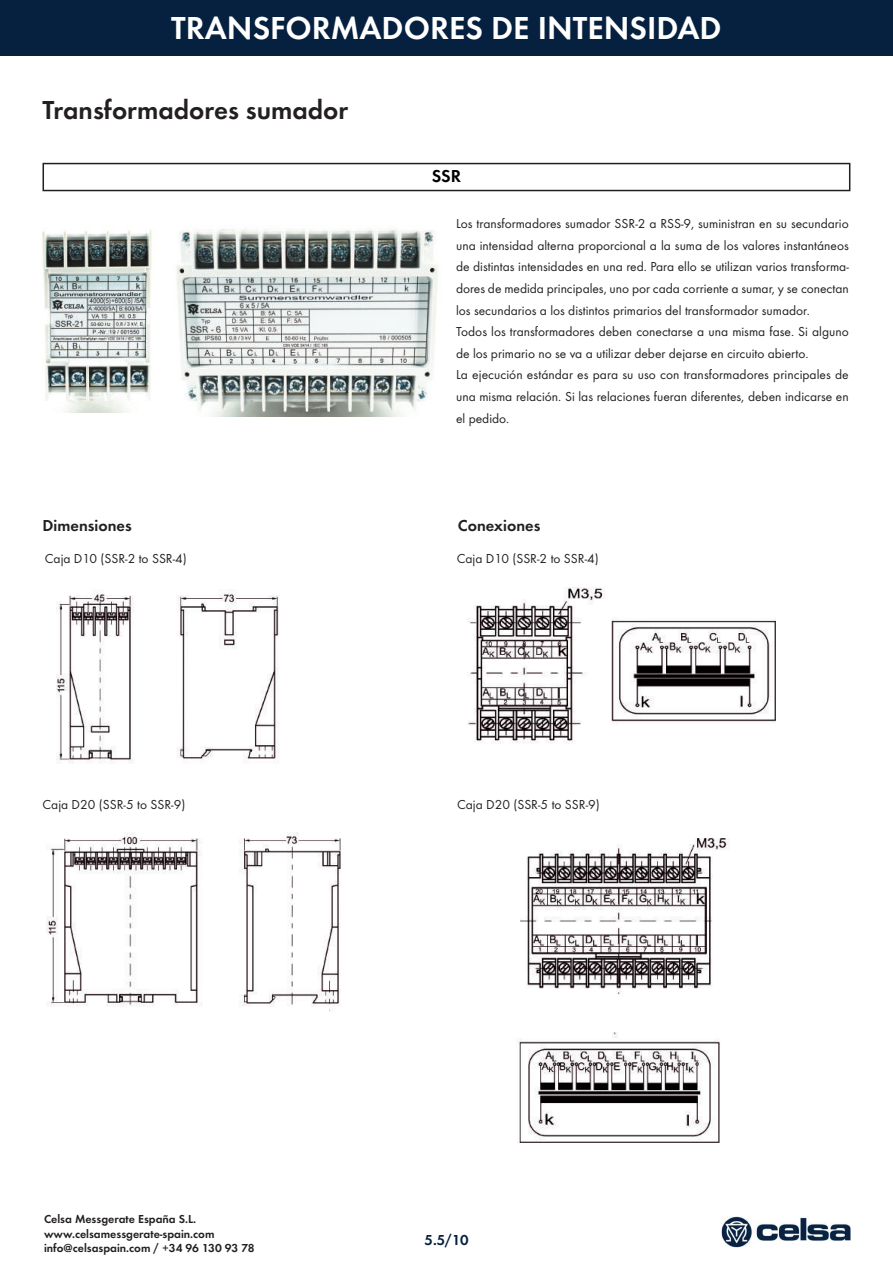
<style>
.page{position:relative;width:893px;height:1263px;background:#fff}
.page>*{position:absolute;margin:0;border:0;box-sizing:border-box;transform-origin:0 0}
.t1{font:600 33px "Futura T";color:#fff}
.t2{font:600 27px "Futura T";color:#231f20}
.t3{font:600 18px "Futura T";color:#000}
.t4{font:600 16.5px "Futura T";color:#231f20}
.t5{font:600 15px "Futura T";color:#06203f}
.t6{font:13.5px/21.6px "Futura T";color:#231f20}
.t7{font:600 12px/14.4px "Futura T";color:#231f20}
</style>
<div class="page">
<div style="left:0;top:0;width:893px;height:55px;background:#06203f"></div>
<img style="left:722px;top:1216px;width:128px;height:31px">
<img style="left:56px;top:589px;width:223px;height:175px">
<img style="left:47px;top:833px;width:294px;height:179px">
<img style="left:467px;top:587px;width:308px;height:157px">
<img style="left:520px;top:838px;width:210px;height:156px">
<img style="left:516px;top:1033px;width:204px;height:110px">
<img style="left:42px;top:230px;width:110px;height:183px">
<div style="left:43px;top:163px;width:807px;height:28px;border:2px solid #231f20"></div>
<img style="left:176px;top:229px;width:262px;height:187px">
<h1 class="t1" style="left:171px;top:8px;width:552px">TRANSFORMADORES DE INTENSIDAD</h1>
<h2 class="t2" style="left:43px;top:94px;width:307px">Transformadores sumador</h2>
<h3 class="t3" style="left:432px;top:166px;width:31px">SSR</h3>
<p class="t6" style="left:456px;top:213px;width:394px">Los transformadores sumador SSR-2 a RSS-9, suministran en su secundario una intensidad alterna proporcional a la suma de los valores instantáneos de distintas intensidades en una red. Para ello se utilizan varios transforma&shy;dores de medida principales, uno por cada corriente a sumar, y se conectan los secundarios a los distintos primarios del transformador sumador.<br>Todos los transformadores deben conectarse a una misma fase. Si alguno de los primario no se va a utilizar deber dejarse en circuito abierto.<br>La ejecución estándar es para su uso con transformadores principales de una misma relación. Si las relaciones fueran diferentes, deben indicarse en el pedido.</p>
<p class="t4" style="left:43px;top:515px;width:91px">Dimensiones</p>
<p class="t4" style="left:458px;top:515px;width:84px">Conexiones</p>
<p class="t6" style="left:45px;top:547px;width:144px">Caja D10 (SSR-2 to SSR-4)</p>
<p class="t6" style="left:43px;top:794px;width:144px">Caja D20 (SSR-5 to SSR-9)</p>
<p class="t7" style="left:44px;top:1212px;width:212px">Celsa Messgerate España S.L. www.celsamessgerate-spain.com info@celsaspain.com / +34 96 130 93 78</p>
<p class="t6" style="left:457px;top:547px;width:144px">Caja D10 (SSR-2 to SSR-4)</p>
<p class="t6" style="left:457px;top:794px;width:144px">Caja D20 (SSR-5 to SSR-9)</p>
<p class="t5" style="left:425px;top:1231px;width:46px">5.5/10</p>
</div>
